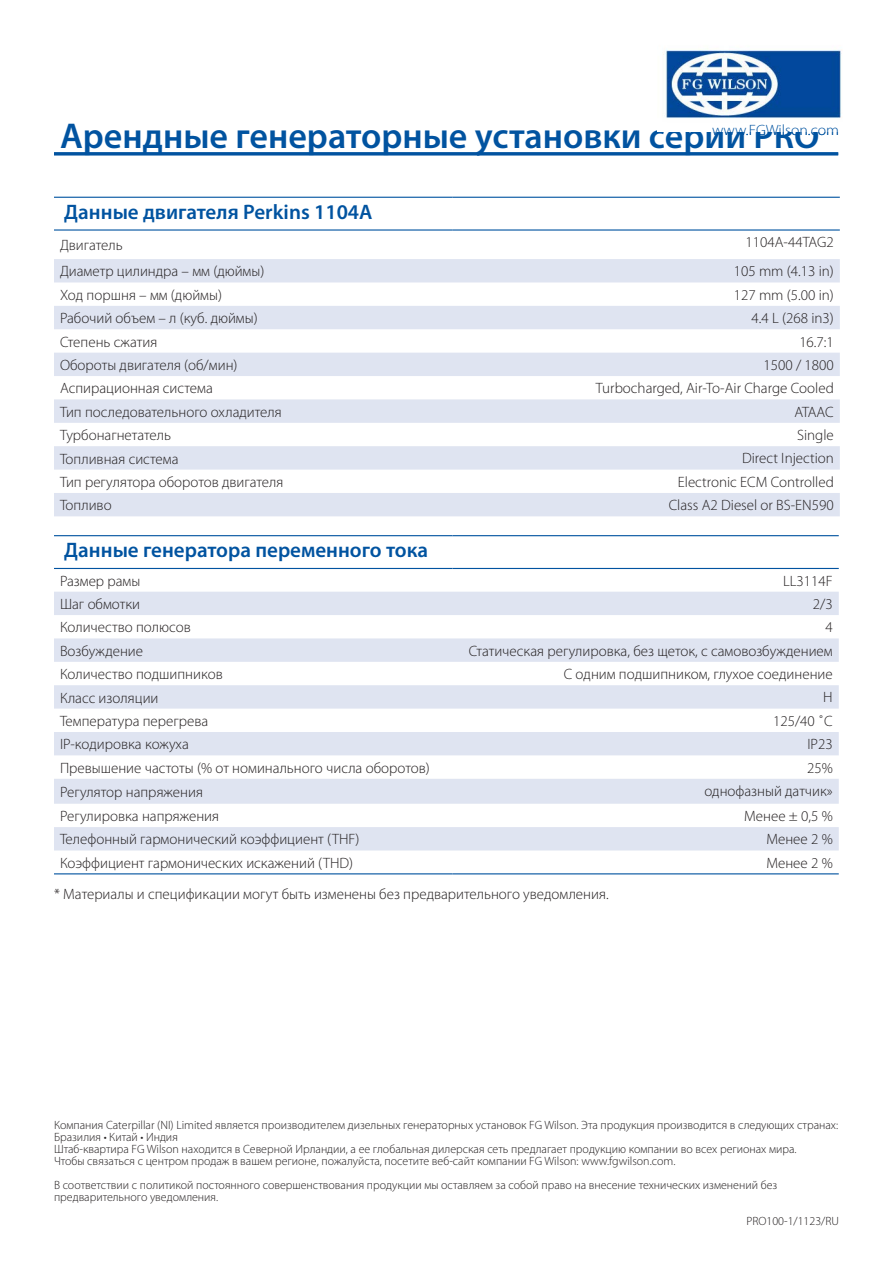
<style>
.page{position:relative;width:893px;height:1263px;background:#fff}
.page>*{position:absolute;margin:0;border:0;box-sizing:border-box;transform-origin:0 0}
.t1{font:600 36px "Myriad Pro";color:#0153a0}
._6_-_Table_Title{font:600 21px "Myriad Pro";color:#0153a0}
._7__Table_Text{font:300 15px "Myriad Pro";color:#231f20}
.t2{font:300 15px "Myriad Pro";color:#0153a0;scale:1.05 1}
.t3{font:300 12px/12px "Myriad Pro";color:#231f20}
</style>
<div class="page">
<img style="left:663px;top:50px;width:179px;height:68px">
<hr style="left:54px;top:152px;width:784px;height:3px;background:#0153a0">
<svg style="left:54px;top:259px;width:786px;height:257px;fill:#dfe4f1"></svg>
<hr style="left:54px;top:197px;width:398px;height:1px;background:#0153a0">
<hr style="left:452px;top:197px;width:388px;height:1px;background:#0153a0">
<hr style="left:54px;top:229px;width:398px;height:2px;background:#0153a0">
<hr style="left:452px;top:229px;width:388px;height:2px;background:#0153a0">
<svg style="left:54px;top:592px;width:785px;height:258px;fill:#dfe4f1"></svg>
<hr style="left:54px;top:535px;width:398px;height:1px;background:#0153a0">
<hr style="left:452px;top:535px;width:387px;height:1px;background:#0153a0">
<hr style="left:54px;top:568px;width:398px;height:1px;background:#0153a0">
<hr style="left:452px;top:568px;width:387px;height:1px;background:#0153a0">
<hr style="left:54px;top:873px;width:398px;height:1px;background:#0153a0">
<hr style="left:452px;top:873px;width:387px;height:1px;background:#0153a0">
<h1 class="t1" style="left:60px;top:113px;width:761px">Арендные генераторные установки серии PRO</h1>
<p class="t2" style="left:712px;top:121px;width:122px">www.FGWilson.com</p>
<p class="_6_-_Table_Title" style="left:64px;top:199px;width:310px">Данные двигателя Perkins 1104A</p>
<p class="_7__Table_Text" style="left:60px;top:237px;width:64px">Двигатель</p>
<p class="_7__Table_Text" style="left:745px;top:234px;width:90px">1104A-44TAG2</p>
<p class="_7__Table_Text" style="left:60px;top:263px;width:206px">Диаметр цилиндра – мм (дюймы)</p>
<p class="_7__Table_Text" style="left:734px;top:263px;width:102px">105 mm (4.13 in)</p>
<p class="_7__Table_Text" style="left:60px;top:287px;width:164px">Ход поршня – мм (дюймы)</p>
<p class="_7__Table_Text" style="left:734px;top:286px;width:102px">127 mm (5.00 in)</p>
<p class="_7__Table_Text" style="left:60px;top:310px;width:199px">Рабочий объем – л (куб. дюймы)</p>
<p class="_7__Table_Text" style="left:752px;top:310px;width:84px">4.4 L (268 in3)</p>
<p class="_7__Table_Text" style="left:60px;top:333px;width:99px">Степень сжатия</p>
<p class="_7__Table_Text" style="left:799px;top:333px;width:36px">16.7:1</p>
<p class="_7__Table_Text" style="left:60px;top:357px;width:179px">Обороты двигателя (об/мин)</p>
<p class="_7__Table_Text" style="left:763px;top:357px;width:72px">1500 / 1800</p>
<p class="_7__Table_Text" style="left:60px;top:380px;width:154px">Аспирационная система</p>
<p class="_7__Table_Text" style="left:596px;top:380px;width:240px">Turbocharged, Air-To-Air Charge Cooled</p>
<p class="_7__Table_Text" style="left:60px;top:403px;width:223px">Тип последовательного охладителя</p>
<p class="_7__Table_Text" style="left:794px;top:403px;width:41px">ATAAC</p>
<p class="_7__Table_Text" style="left:60px;top:427px;width:113px">Турбонагнетатель</p>
<p class="_7__Table_Text" style="left:797px;top:427px;width:38px">Single</p>
<p class="_7__Table_Text" style="left:60px;top:450px;width:120px">Топливная система</p>
<p class="_7__Table_Text" style="left:742px;top:450px;width:93px">Direct Injection</p>
<p class="_7__Table_Text" style="left:60px;top:474px;width:225px">Тип регулятора оборотов двигателя</p>
<p class="_7__Table_Text" style="left:678px;top:474px;width:157px">Electronic ECM Controlled</p>
<p class="_7__Table_Text" style="left:60px;top:497px;width:53px">Топливо</p>
<p class="_7__Table_Text" style="left:669px;top:497px;width:167px">Class A2 Diesel or BS-EN590</p>
<p class="_6_-_Table_Title" style="left:64px;top:537px;width:366px">Данные генератора переменного тока</p>
<p class="_7__Table_Text" style="left:60px;top:572px;width:82px">Размер рамы</p>
<p class="_7__Table_Text" style="left:783px;top:572px;width:51px">LL3114F</p>
<p class="_7__Table_Text" style="left:60px;top:596px;width:82px">Шаг обмотки</p>
<p class="_7__Table_Text" style="left:813px;top:596px;width:21px">2/3</p>
<p class="_7__Table_Text" style="left:60px;top:619px;width:132px">Количество полюсов</p>
<p class="_7__Table_Text" style="left:825px;top:619px;width:9px">4</p>
<p class="_7__Table_Text" style="left:60px;top:642px;width:85px">Возбуждение</p>
<p class="_7__Table_Text" style="left:469px;top:642px;width:366px">Статическая регулировка, без щеток, с самовозбуждением</p>
<p class="_7__Table_Text" style="left:60px;top:666px;width:164px">Количество подшипников</p>
<p class="_7__Table_Text" style="left:564px;top:666px;width:270px">С одним подшипником, глухое соединение</p>
<p class="_7__Table_Text" style="left:60px;top:689px;width:100px">Класс изоляции</p>
<p class="_7__Table_Text" style="left:823px;top:689px;width:11px">H</p>
<p class="_7__Table_Text" style="left:60px;top:713px;width:150px">Температура перегрева</p>
<p class="_7__Table_Text" style="left:773px;top:713px;width:61px">125/40 ˚C</p>
<p class="_7__Table_Text" style="left:60px;top:736px;width:130px">IP-кодировка кожуха</p>
<p class="_7__Table_Text" style="left:807px;top:736px;width:27px">IP23</p>
<p class="_7__Table_Text" style="left:60px;top:759px;width:371px">Превышение частоты (% от номинального числа оборотов)</p>
<p class="_7__Table_Text" style="left:807px;top:759px;width:27px">25%</p>
<p class="_7__Table_Text" style="left:60px;top:784px;width:144px">Регулятор напряжения</p>
<p class="_7__Table_Text" style="left:704px;top:783px;width:130px">однофазный датчик»</p>
<p class="_7__Table_Text" style="left:60px;top:808px;width:161px">Регулировка напряжения</p>
<p class="_7__Table_Text" style="left:744px;top:808px;width:90px">Менее ± 0,5 %</p>
<p class="_7__Table_Text" style="left:60px;top:831px;width:301px">Телефонный гармонический коэффициент (THF)</p>
<p class="_7__Table_Text" style="left:766px;top:831px;width:68px">Менее 2 %</p>
<p class="_7__Table_Text" style="left:60px;top:854px;width:295px">Коэффициент гармонических искажений (THD)</p>
<p class="_7__Table_Text" style="left:766px;top:854px;width:68px">Менее 2 %</p>
<p class="_7__Table_Text" style="left:54px;top:886px;width:556px">* Материалы и спецификации могут быть изменены без предварительного уведомления.</p>
<p class="t3" style="left:54px;top:1120px;width:786px">Компания Caterpillar (NI) Limited является производителем дизельных генераторных установок FG Wilson. Эта продукция производится в следующих странах:<br>Бразилия • Китай • Индия<br>Штаб-квартира FG Wilson находится в Северной Ирландии, а ее глобальная дилерская сеть предлагает продукцию компании во всех регионах мира.<br>Чтобы связаться с центром продаж в вашем регионе, пожалуйста, посетите веб-сайт компании FG Wilson: www.fgwilson.com.</p>
<p class="t3" style="left:54px;top:1180px;width:725px">В соответствии с политикой постоянного совершенствования продукции мы оставляем за собой право на внесение технических изменений без предварительного уведомления.</p>
<p class="t3" style="left:746px;top:1216px;width:94px">PRO100-1/1123/RU</p>
</div>
